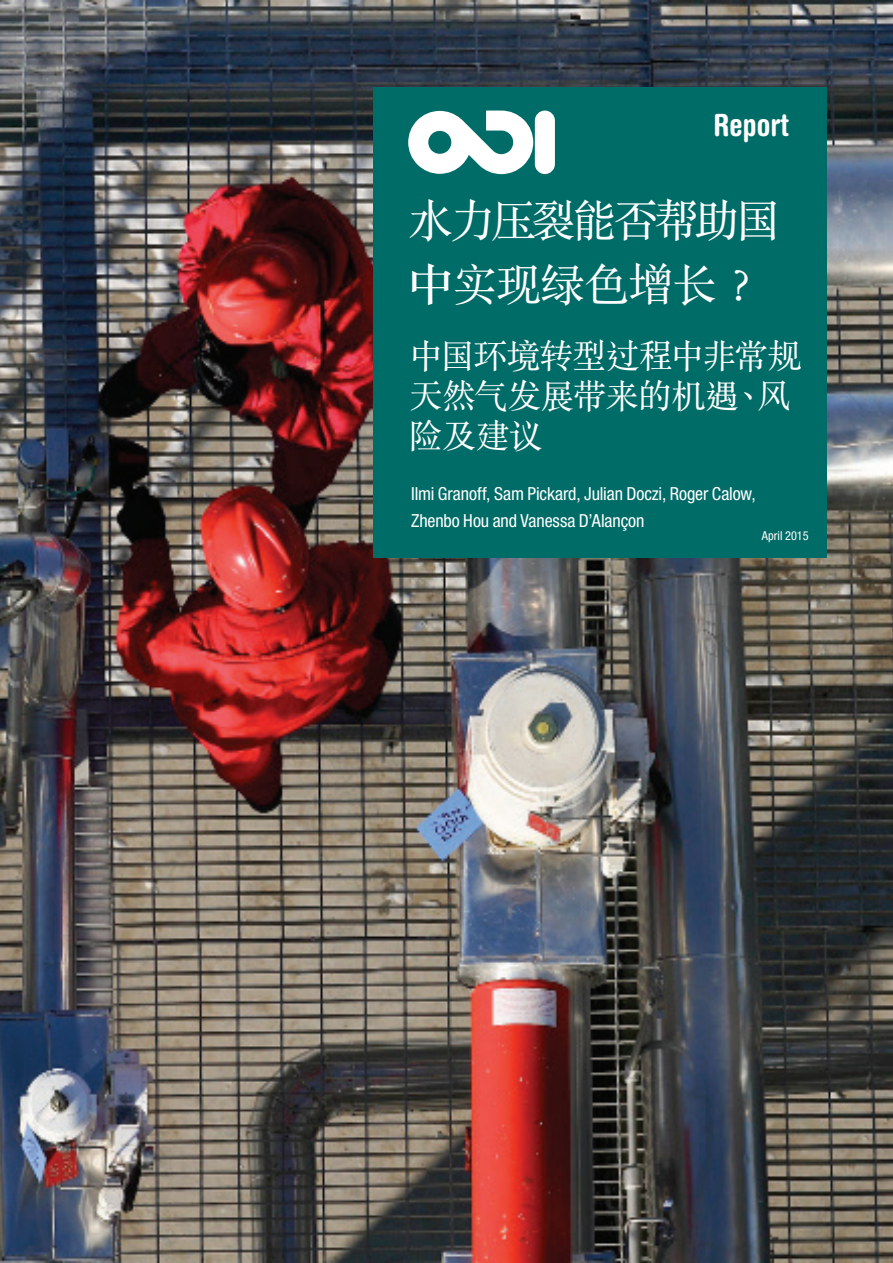
<style>
.page{position:relative;width:893px;height:1263px;background:#fff}
.page>*{position:absolute;margin:0;border:0;box-sizing:border-box;transform-origin:0 0}
.t1{font:45px/63.9px "ST Songti TC Regular";letter-spacing:-.09em;color:#fff}
.t2{font:33.75px/40px "ST Songti TC Regular";letter-spacing:-.025em;color:#fff}
.t3{font:700 condensed 30.75px "Helvetica Rounded LT Std";color:#fff}
.t4{font:condensed 18px/27px "Helvetica Neue LT Std";letter-spacing:-.005em;color:#fff}
.t5{font:condensed 12.3px "Helvetica Neue LT Std";color:#fff}
.s1{font-family:"ST Songti TC Bold"}
</style>
<div class="page">
<img style="left:0;top:0;width:893px;height:1263px">
<img style="left:72px;top:1082px;width:114px;height:110px">
<svg style="left:703px;top:1140px;width:100px;height:50px;background:#494c51"></svg>
<svg style="left:805px;top:1140px;width:16px;height:50px"></svg>
<svg style="left:378px;top:72px;width:443px;height:15px;background:#333c49"></svg>
<div style="left:373px;top:87px;width:453px;height:328px;background:#006c67"></div>
<div style="left:373px;top:334px;width:453px;height:224px;background:#006c67"></div>
<svg style="left:408px;top:111px;width:125px;height:63px"></svg>
<div style="left:535px;top:111px;width:20px;height:63px;background:#fff;border-radius:10px"></div>
<h3 class="t3" style="left:713px;top:106px;width:77px">Report</h3>
<h1 class="t1" style="left:408px;top:187px;width:374px">水力压裂能否帮助国<span class="s1">中</span>实现绿色增长？</h1>
<h2 class="t2" style="left:409px;top:334px;width:394px">中国环境转型过程中非常规天然气发展带来的机遇、风险及建议</h2>
<p class="t4" style="left:411px;top:480px;width:346px">Ilmi Granoff, Sam Pickard, Julian Doczi, Roger Calow,<br>Zhenbo Hou and Vanessa D’Alançon</p>
<p class="t5" style="left:762px;top:529px;width:48px">April 2015</p>
</div>
